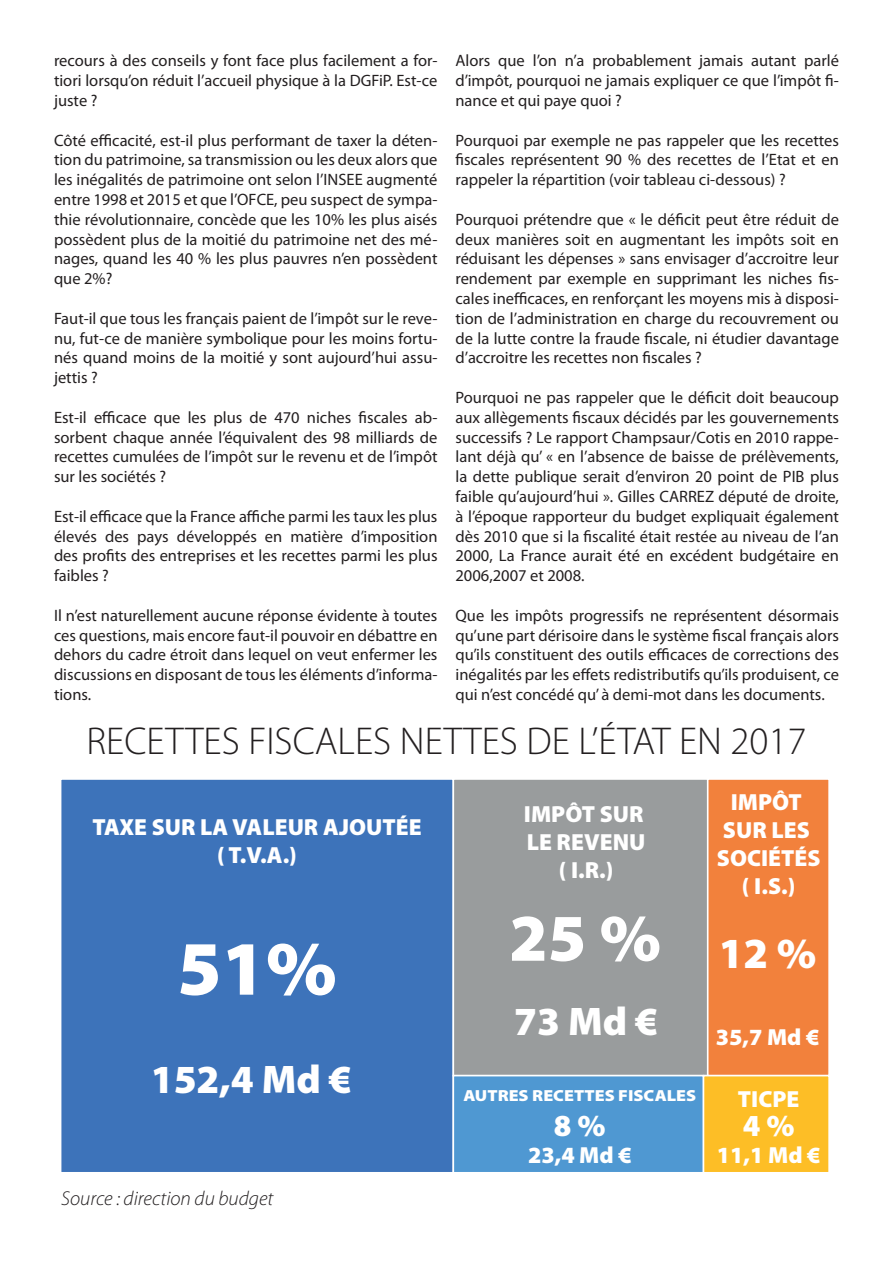
<style>
.page{position:relative;width:893px;height:1263px;background:#fff}
.page>*{position:absolute;margin:0;border:0;box-sizing:border-box;transform-origin:0 0}
.t1{font:900 77.4px "Myriad Pro";color:#fff}
.t2{font:900 67.2px "Myriad Pro";color:#fff}
.t3{font:900 43.2px "Myriad Pro";color:#fff}
.t4{font:900 40.05px "Myriad Pro";color:#fff}
.t5{font:300 39px "Myriad Pro";color:#231f20}
.t6{font:900 30.75px "Myriad Pro";color:#fff}
.t7{font:900 23.4px/28px "Myriad Pro";color:#fff;text-align:center}
.t8{font:italic 300 20.1px "Myriad Pro";color:#231f20}
.t9{font:16.5px/19.8px "Myriad Pro";color:#231f20;text-align:justify}
.t10{font:900 16.05px "Myriad Pro";color:#fff;scale:1.12 1}
</style>
<div class="page">
<div style="left:61px;top:779px;width:392px;height:394px;background:#3d73ba"></div>
<div style="left:60px;top:778px;width:394px;height:395px;border:2px solid #fff"></div>
<div style="left:453px;top:779px;width:255px;height:297px;background:#999c9d"></div>
<div style="left:452px;top:778px;width:256px;height:298px;border:2px solid #fff"></div>
<div style="left:708px;top:779px;width:121px;height:297px;background:#f2813c"></div>
<div style="left:707px;top:778px;width:123px;height:298px;border:2px solid #fff"></div>
<div style="left:453px;top:1076px;width:250px;height:97px;background:#4f98d2"></div>
<div style="left:452px;top:1075px;width:252px;height:98px;border:2px solid #fff"></div>
<div style="left:703px;top:1076px;width:126px;height:97px;background:#fdbe26"></div>
<div style="left:703px;top:1075px;width:127px;height:98px;border:2px solid #fff"></div>
<p class="t9" style="left:54px;top:51px;width:385px">recours à des conseils y font face plus facilement a for&shy;tiori lorsqu’on réduit l’accueil physique à la DGFiP. Est-ce juste ?</p>
<p class="t9" style="left:54px;top:130px;width:385px">Côté efficacité, est-il plus performant de taxer la déten&shy;tion du patrimoine, sa transmission ou les deux alors que les inégalités de patrimoine ont selon l’INSEE augmenté entre 1998 et 2015 et que l’OFCE, peu suspect de sympa&shy;thie révolutionnaire, concède que les 10% les plus aisés possèdent plus de la moitié du patrimoine net des mé&shy;nages, quand les 40 % les plus pauvres n’en possèdent que 2%?</p>
<p class="t9" style="left:54px;top:308px;width:385px">Faut-il que tous les français paient de l’impôt sur le reve&shy;nu, fut-ce de manière symbolique pour les moins fortu&shy;nés quand moins de la moitié y sont aujourd’hui assu&shy;jettis ?</p>
<p class="t9" style="left:54px;top:407px;width:385px">Est-il efficace que les plus de 470 niches fiscales ab&shy;sorbent chaque année l’équivalent des 98 milliards de recettes cumulées de l’impôt sur le revenu et de l’impôt sur les sociétés ?</p>
<p class="t9" style="left:54px;top:506px;width:385px">Est-il efficace que la France affiche parmi les taux les plus élevés des pays développés en matière d’imposition des profits des entreprises et les recettes parmi les plus faibles ?</p>
<p class="t9" style="left:54px;top:605px;width:385px">Il n’est naturellement aucune réponse évidente à toutes ces questions, mais encore faut-il pouvoir en débattre en dehors du cadre étroit dans lequel on veut enfermer les discussions en disposant de tous les éléments d’informa&shy;tions.</p>
<p class="t9" style="left:455px;top:51px;width:385px">Alors que l’on n’a probablement jamais autant parlé d’impôt, pourquoi ne jamais expliquer ce que l’impôt fi&shy;nance et qui paye quoi ?</p>
<p class="t9" style="left:455px;top:130px;width:385px">Pourquoi par exemple ne pas rappeler que les recettes fiscales représentent 90 % des recettes de l’Etat et en rappeler la répartition (voir tableau ci-dessous) ?</p>
<p class="t9" style="left:455px;top:209px;width:385px">Pourquoi prétendre que « le déficit peut être réduit de deux manières soit en augmentant les impôts soit en réduisant les dépenses » sans envisager d’accroitre leur rendement par exemple en supprimant les niches fis&shy;cales inefficaces, en renforçant les moyens mis à disposi&shy;tion de l’administration en charge du recouvrement ou de la lutte contre la fraude fiscale, ni étudier davantage d’accroitre les recettes non fiscales ?</p>
<p class="t9" style="left:455px;top:387px;width:385px">Pourquoi ne pas rappeler que le déficit doit beaucoup aux allègements fiscaux décidés par les gouvernements successifs ? Le rapport Champsaur/Cotis en 2010 rappe&shy;lant déjà qu’ « en l’absence de baisse de prélèvements, la dette publique serait d’environ 20 point de PIB plus faible qu’aujourd’hui ». Gilles CARREZ député de droite, à l’époque rapporteur du budget expliquait également dès 2010 que si la fiscalité était restée au niveau de l’an 2000, La France aurait été en excédent budgétaire en 2006,2007 et 2008.</p>
<p class="t9" style="left:455px;top:605px;width:385px">Que les impôts progressifs ne représentent désormais qu’une part dérisoire dans le système fiscal français alors qu’ils constituent des outils efficaces de corrections des inégalités par les effets redistributifs qu’ils produisent, ce qui n’est concédé qu’ à demi-mot dans les documents.</p>
<p class="t5" style="left:87px;top:717px;width:721px">RECETTES FISCALES NETTES DE L’ÉTAT EN 2017</p>
<p class="t7" style="left:93px;top:814px;width:330px">TAXE SUR LA VALEUR AJOUTÉE ( T.V.A.)</p>
<p class="t1" style="left:177px;top:925px;width:161px">51%</p>
<p class="t4" style="left:151px;top:1057px;width:202px">152,4 Md €</p>
<p class="t8" style="left:61px;top:1186px;width:214px">Source : direction du budget</p>
<p class="t7" style="left:524px;top:800px;width:123px">IMPÔT SUR<br>LE REVENU ( I.R.)</p>
<p class="t2" style="left:509px;top:900px;width:153px">25 %</p>
<p class="t4" style="left:514px;top:999px;width:145px">73 Md €</p>
<p class="t10" style="left:463px;top:1087px;width:209px">AUTRES RECETTES FISCALES</p>
<p class="t6" style="left:554px;top:1108px;width:53px">8 %</p>
<p class="t7" style="left:528px;top:1141px;width:105px">23,4 Md €</p>
<p class="t7" style="left:717px;top:788px;width:105px">IMPÔT<br>SUR LES<br>SOCIÉTÉS ( I.S.)</p>
<p class="t3" style="left:719px;top:928px;width:99px">12 %</p>
<p class="t7" style="left:716px;top:1023px;width:105px">35,7 Md €</p>
<p class="t7" style="left:738px;top:1085px;width:63px">TICPE</p>
<p class="t6" style="left:743px;top:1108px;width:53px">4 %</p>
<p class="t7" style="left:717px;top:1141px;width:105px">11,1 Md €</p>
</div>
